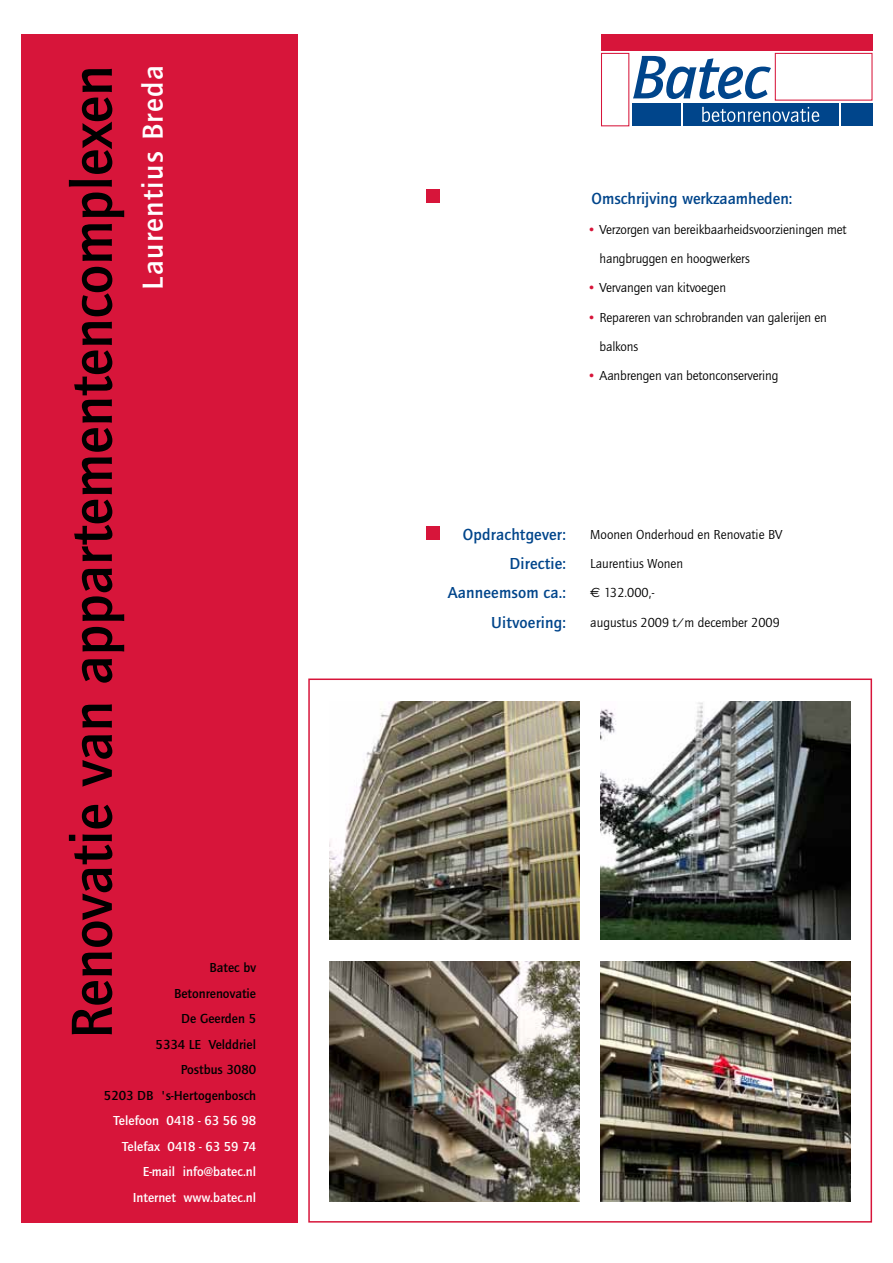
<style>
.page{position:relative;width:893px;height:1263px;background:#fff}
.page>*{position:absolute;margin:0;border:0;box-sizing:border-box;transform-origin:0 0}
.t1{font:700 60px "Quay Itc T";letter-spacing:-.005em;color:#000}
.t2{font:700 30px "Quay Itc T";letter-spacing:.045em;color:#fff}
.t3{font:700 16.5px/29.2px "Quay Itc T";letter-spacing:.01em;color:#00458b;text-align:right}
.t4{font:13.5px/29.2px "Quay Sans";letter-spacing:-.01em;color:#000}
.t5{font:700 13.5px/25.5px "Quay Itc T";color:#000;text-align:right}
.t6{font:700 13.5px/25.5px "Quay Itc T";color:#fff;text-align:right}
.s1{font-family:"Quay Itc T";font-weight:700;color:#d7153a}
.s2{font-family:"Euro Sans"}
</style>
<div class="page">
<div style="left:308px;top:678px;width:564px;height:544px;border:2px solid #d7153a"></div>
<div style="left:21px;top:34px;width:277px;height:1189px;background:#d7153a"></div>
<img style="left:601px;top:702px;width:249px;height:238px">
<img style="left:330px;top:702px;width:249px;height:238px">
<img style="left:601px;top:961px;width:249px;height:240px">
<div style="left:426px;top:526px;width:13px;height:13px;background:#d7153a"></div>
<div style="left:426px;top:190px;width:13px;height:13px;background:#d7153a"></div>
<div style="left:632px;top:103px;width:48px;height:23px;background:#00458b"></div>
<div style="left:841px;top:103px;width:31px;height:23px;background:#00458b"></div>
<div style="left:683px;top:103px;width:155px;height:23px;background:#00458b"></div>
<div style="left:601px;top:34px;width:271px;height:16px;background:#d7153a"></div>
<svg style="left:702px;top:107px;width:117px;height:15px"></svg>
<svg style="left:633px;top:56px;width:138px;height:43px"></svg>
<div style="left:775px;top:53px;width:97px;height:48px;border:1px solid #d7153a"></div>
<div style="left:601px;top:53px;width:28px;height:73px;border:1px solid #d7153a"></div>
<img style="left:330px;top:961px;width:249px;height:240px">
<h1 class="t1" style="left:57px;top:1039px;width:975px;rotate:-90deg">Renovatie van appartementencomplexen</h1>
<h2 class="t2" style="left:135px;top:289px;width:226px;rotate:-90deg">Laurentius Breda</h2>
<p class="t5" style="left:104px;top:955px;width:154px">Batec bv<br>Betonrenovatie<br>De Geerden 5<br>5334 LE Velddriel<br>Postbus 3080<br>5203 DB 's-Hertogenbosch</p>
<p class="t6" style="left:113px;top:1108px;width:144px">Telefoon 0418 - 63 56 98<br>Telefax 0418 - 63 59 74<br>E-mail info@batec.nl<br>Internet www.batec.nl</p>
<p class="t3" style="left:592px;top:184px;width:202px">Omschrijving werkzaamheden:</p>
<p class="t4" style="left:599px;top:215px;width:249px;text-indent:-12px"><span class="s1">•</span> Verzorgen van bereikbaarheidsvoorzieningen met hangbruggen en hoogwerkers</p>
<p class="t4" style="left:587px;top:273px;width:140px"><span class="s1">•</span> Vervangen van kitvoegen</p>
<p class="t4" style="left:599px;top:303px;width:229px;text-indent:-12px"><span class="s1">•</span> Repareren van schrobranden van galerijen en balkons</p>
<p class="t4" style="left:587px;top:361px;width:193px"><span class="s1">•</span> Aanbrengen van betonconservering</p>
<p class="t3" style="left:448px;top:520px;width:120px">Opdrachtgever:<br>Directie:<br>Aanneemsom ca.:<br>Uitvoering:</p>
<p class="t4" style="left:590px;top:520px;width:194px">Moonen Onderhoud en Renovatie BV<br>Laurentius Wonen<br><span class="s2">€</span> 132.000,-<br>augustus 2009 t/m december 2009</p>
</div>
